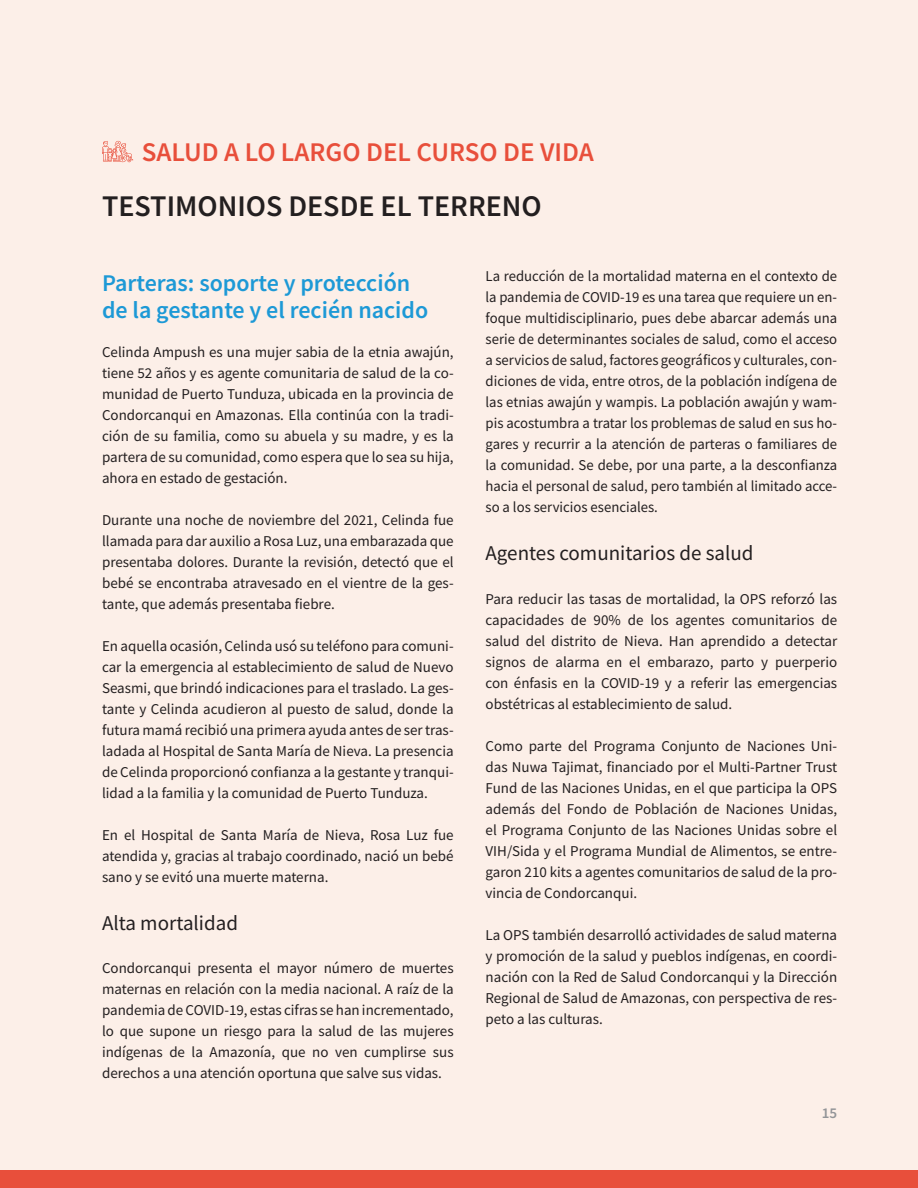
<style>
.page{position:relative;width:918px;height:1188px;background:#fff}
.page>*{position:absolute;margin:0;border:0;box-sizing:border-box;transform-origin:0 0}
.t1{font:600 30px "Source Sans Pro";color:#231f20}
.t2{font:600 27px "Source Sans Pro";color:#e84f3b}
.t3{font:600 24px/27px "Source Sans Pro";color:#1d99d6}
.t4{font:21px "Source Sans Pro";color:#231f20}
.t5{font:15px/21px "Source Sans Pro";color:#231f20;text-align:justify}
.t6{font:600 15px "Source Sans Pro";color:#939598}
</style>
<div class="page">
<div style="left:0;top:0;width:918px;height:1187px;background:#fcefe8"></div>
<div style="left:0;top:1171px;width:918px;height:17px;background:#e84f3b"></div>
<svg style="left:102px;top:141px;width:32px;height:21px"></svg>
<h2 class="t2" style="left:142px;top:134px;width:453px">SALUD A LO LARGO DEL CURSO DE VIDA</h2>
<h1 class="t1" style="left:102px;top:187px;width:441px">TESTIMONIOS DESDE EL TERRENO</h1>
<h3 class="t3" style="left:102px;top:269px;width:328px">Parteras: soporte y protección de la gestante y el recién nacido</h3>
<p class="t5" style="left:102px;top:342px;width:353px">Celinda Ampush es una mujer sabia de la etnia awajún, tiene 52 años y es agente comunitaria de salud de la co&shy;munidad de Puerto Tunduza, ubicada en la provincia de Condorcanqui en Amazonas. Ella continúa con la tradi&shy;ción de su familia, como su abuela y su madre, y es la partera de su comunidad, como espera que lo sea su hija, ahora en estado de gestación.</p>
<p class="t5" style="left:102px;top:510px;width:353px">Durante una noche de noviembre del 2021, Celinda fue llamada para dar auxilio a Rosa Luz, una embarazada que presentaba dolores. Durante la revisión, detectó que el bebé se encontraba atravesado en el vientre de la ges&shy;tante, que además presentaba fiebre.</p>
<p class="t5" style="left:102px;top:636px;width:353px">En aquella ocasión, Celinda usó su teléfono para comuni&shy;car la emergencia al establecimiento de salud de Nuevo Seasmi, que brindó indicaciones para el traslado. La ges&shy;tante y Celinda acudieron al puesto de salud, donde la futura mamá recibió una primera ayuda antes de ser tras&shy;ladada al Hospital de Santa María de Nieva. La presencia de Celinda proporcionó confianza a la gestante y tranqui&shy;lidad a la familia y la comunidad de Puerto Tunduza.</p>
<p class="t5" style="left:102px;top:825px;width:353px">En el Hospital de Santa María de Nieva, Rosa Luz fue atendida y, gracias al trabajo coordinado, nació un bebé sano y se evitó una muerte materna.</p>
<h3 class="t4" style="left:102px;top:910px;width:137px">Alta mortalidad</h3>
<p class="t5" style="left:102px;top:958px;width:353px">Condorcanqui presenta el mayor número de muertes maternas en relación con la media nacional. A raíz de la pandemia de COVID-19, estas cifras se han incrementado, lo que supone un riesgo para la salud de las mujeres indígenas de la Amazonía, que no ven cumplirse sus derechos a una atención oportuna que salve sus vidas.</p>
<p class="t5" style="left:486px;top:266px;width:353px">La reducción de la mortalidad materna en el contexto de la pandemia de COVID-19 es una tarea que requiere un en&shy;foque multidisciplinario, pues debe abarcar además una serie de determinantes sociales de salud, como el acceso a servicios de salud, factores geográficos y culturales, con&shy;diciones de vida, entre otros, de la población indígena de las etnias awajún y wampis. La población awajún y wam&shy;pis acostumbra a tratar los problemas de salud en sus ho&shy;gares y recurrir a la atención de parteras o familiares de la comunidad. Se debe, por una parte, a la desconfianza hacia el personal de salud, pero también al limitado acce&shy;so a los servicios esenciales.</p>
<h3 class="t4" style="left:486px;top:540px;width:269px">Agentes comunitarios de salud</h3>
<p class="t5" style="left:486px;top:588px;width:353px">Para reducir las tasas de mortalidad, la OPS reforzó las capacidades de 90% de los agentes comunitarios de salud del distrito de Nieva. Han aprendido a detectar signos de alarma en el embarazo, parto y puerperio con énfasis en la COVID-19 y a referir las emergencias obstétricas al establecimiento de salud.</p>
<p class="t5" style="left:486px;top:735px;width:353px">Como parte del Programa Conjunto de Naciones Uni&shy;das Nuwa Tajimat, financiado por el Multi-Partner Trust Fund de las Naciones Unidas, en el que participa la OPS además del Fondo de Población de Naciones Unidas, el Programa Conjunto de las Naciones Unidas sobre el VIH/Sida y el Programa Mundial de Alimentos, se entre&shy;garon 210 kits a agentes comunitarios de salud de la pro&shy;vincia de Condorcanqui.</p>
<p class="t5" style="left:486px;top:924px;width:353px">La OPS también desarrolló actividades de salud materna y promoción de la salud y pueblos indígenas, en coordi&shy;nación con la Red de Salud Condorcanqui y la Dirección Regional de Salud de Amazonas, con perspectiva de res&shy;peto a las culturas.</p>
<p class="t6" style="left:822px;top:1104px;width:17px">15</p>
</div>
